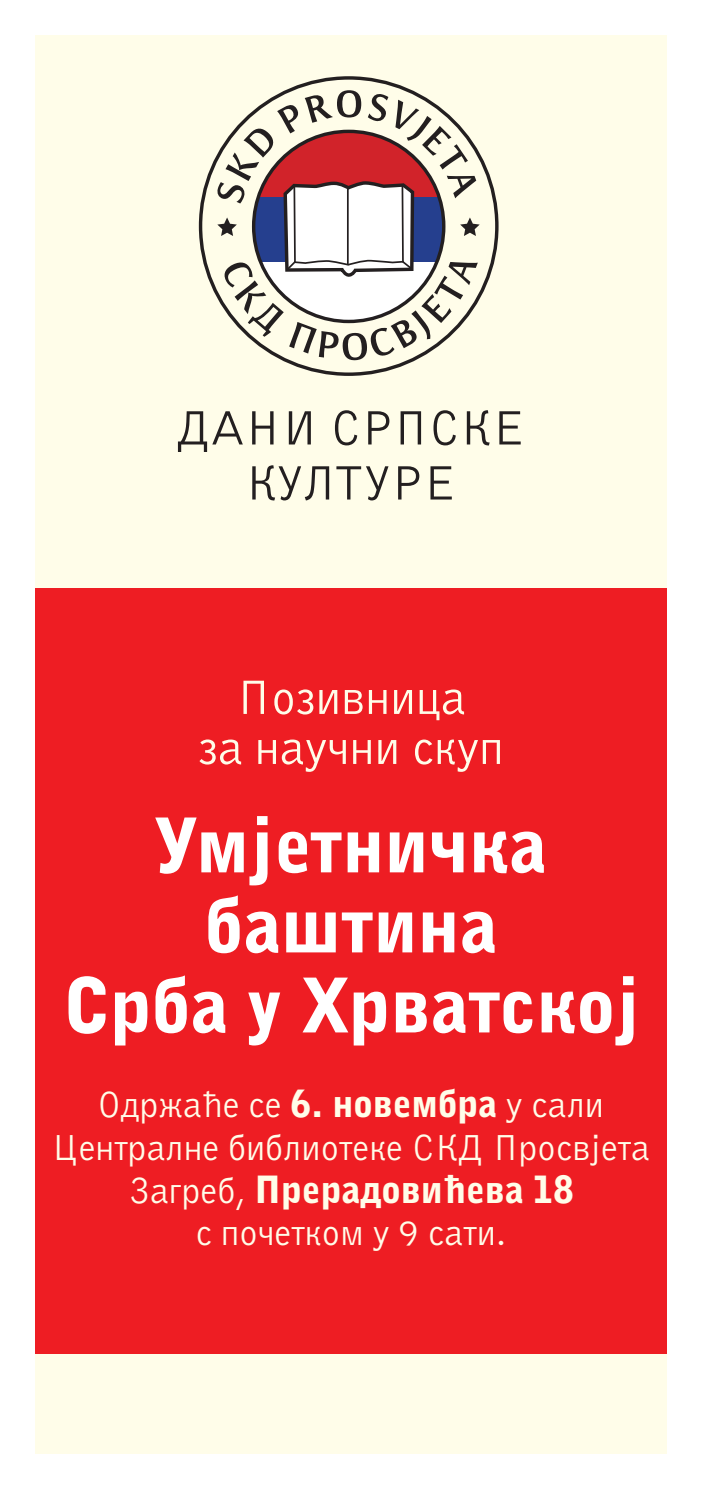
<style>
.page{position:relative;width:702px;height:1489px;background:#fff}
.page>*{position:absolute;margin:0;border:0;box-sizing:border-box;transform-origin:0 0}
.OT___tekst_serif{font:900 75px/80px "Bell Gothic";color:#fff;text-align:center}
.OT___tekst_serif-2{font:50px "Bell Gothic";color:#fffde9}
.OT___tekst_serif-3{font:50px "Bell Gothic";letter-spacing:.01em;color:#231f20}
.OT___tekst_serif-4{font:37.5px/42.5px "Bell Gothic";color:#fffde9;text-align:center}
.s1{font-weight:900}
</style>
<div class="page">
<div style="left:35px;top:35px;width:631px;height:1418px;background:#fffde9"></div>
<div style="left:35px;top:588px;width:631px;height:766px;background:#ee1d23"></div>
<svg style="left:216px;top:90px;width:263px;height:271px"></svg>
<p class="OT___tekst_serif-3" style="left:177px;top:396px;width:350px">ДАНИ СРПСКЕ</p>
<p class="OT___tekst_serif-3" style="left:245px;top:451px;width:212px">КУЛТУРЕ</p>
<p class="OT___tekst_serif-2" style="left:236px;top:665px;width:231px">Позивница</p>
<p class="OT___tekst_serif-2" style="left:198px;top:715px;width:307px">за научни скуп</p>
<p class="OT___tekst_serif" style="left:155px;top:807px;width:392px">Умјетничка баштина</p>
<p class="OT___tekst_serif" style="left:62px;top:967px;width:580px">Срба у Хрватској</p>
<p class="OT___tekst_serif-4" style="left:52px;top:1082px;width:599px">Одржаће се <span class="s1">6. новембра</span> у сали<br>Централне библиотеке СКД Просвјета<br>Загреб, <span class="s1">Прерадовићева 18</span></p>
<p class="OT___tekst_serif-4" style="left:195px;top:1210px;width:312px">с почетком у 9 сати.</p>
</div>
